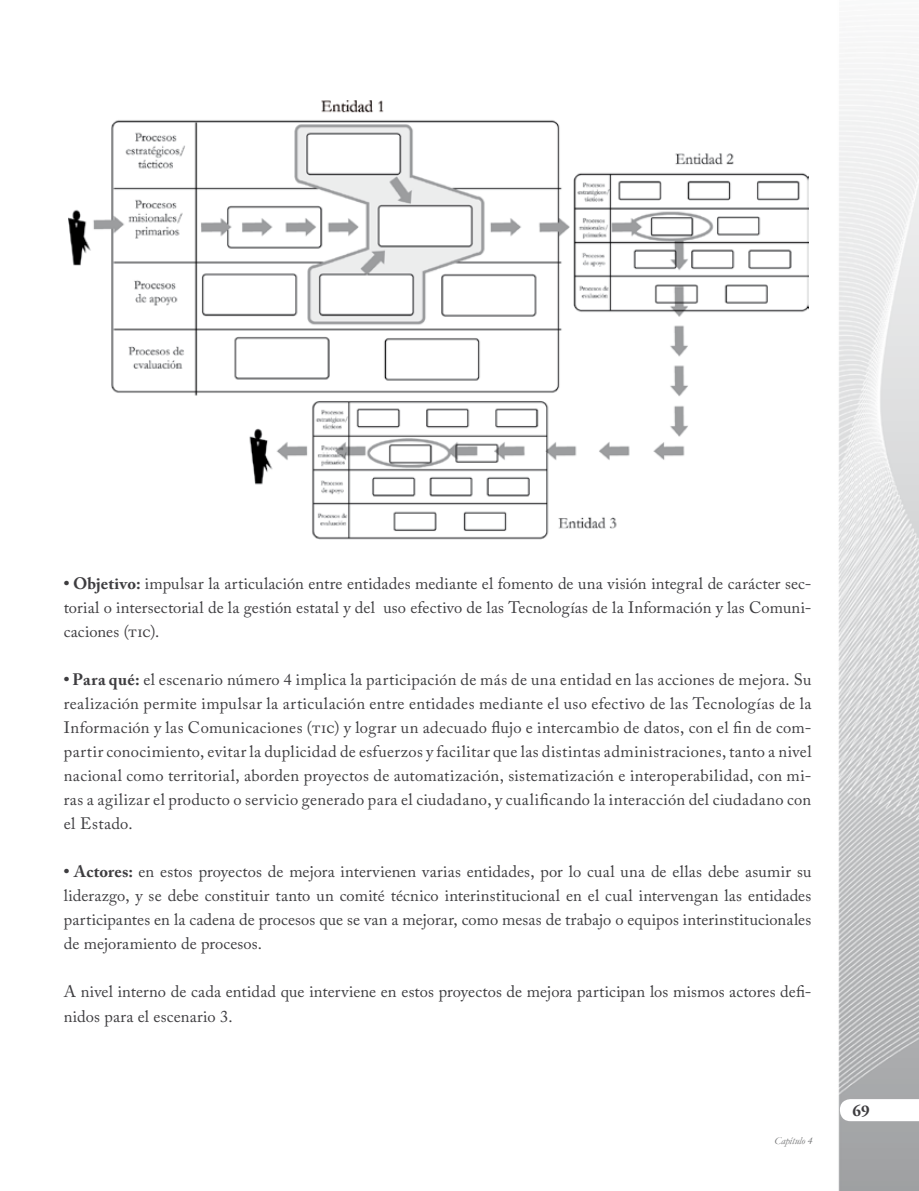
<style>
.page{position:relative;width:919px;height:1191px;background:#fff}
.page>*{position:absolute;margin:0;border:0;box-sizing:border-box;transform-origin:0 0}
.t1{font:16.5px/24px "Adobe Caslon Pro";letter-spacing:.005em;color:#3e3d40;text-align:justify}
.t2{font:700 16.5px "Adobe Garamond Pro";color:#3e3d40}
.t3{font:italic 10.5px "Garamond";color:#707172}
.s1{font-weight:700}
</style>
<div class="page">
<img style="left:808px;top:61px;width:110px;height:1130px">
<svg style="left:839px;top:1099px;width:79px;height:22px"></svg>
<img style="left:68px;top:100px;width:740px;height:440px">
<p class="t1" style="left:64px;top:571px;width:749px"><span class="s1">• Objetivo:</span> impulsar la articulación entre entidades mediante el fomento de una visión integral de carácter sec&shy;torial o intersectorial de la gestión estatal y del uso efectivo de las Tecnologías de la Información y las Comuni&shy;caciones (tic).</p>
<p class="t1" style="left:64px;top:667px;width:749px"><span class="s1">• Para qué:</span> el escenario número 4 implica la participación de más de una entidad en las acciones de mejora. Su realización permite impulsar la articulación entre entidades mediante el uso efectivo de las Tecnologías de la Información y las Comunicaciones (tic) y lograr un adecuado flujo e intercambio de datos, con el fin de com&shy;partir conocimiento, evitar la duplicidad de esfuerzos y facilitar que las distintas administraciones, tanto a nivel nacional como territorial, aborden proyectos de automatización, sistematización e interoperabilidad, con mi&shy;ras a agilizar el producto o servicio generado para el ciudadano, y cualificando la interacción del ciudadano con el Estado.</p>
<p class="t1" style="left:64px;top:859px;width:749px"><span class="s1">• Actores:</span> en estos proyectos de mejora intervienen varias entidades, por lo cual una de ellas debe asumir su liderazgo, y se debe constituir tanto un comité técnico interinstitucional en el cual intervengan las entidades participantes en la cadena de procesos que se van a mejorar, como mesas de trabajo o equipos interinstitucionales de mejoramiento de procesos.</p>
<p class="t1" style="left:64px;top:979px;width:749px">A nivel interno de cada entidad que interviene en estos proyectos de mejora participan los mismos actores defi&shy;nidos para el escenario 3.</p>
<p class="t3" style="left:774px;top:1134px;width:40px">Capítulo 4</p>
<p class="t2" style="left:852px;top:1101px;width:19px">69</p>
</div>
